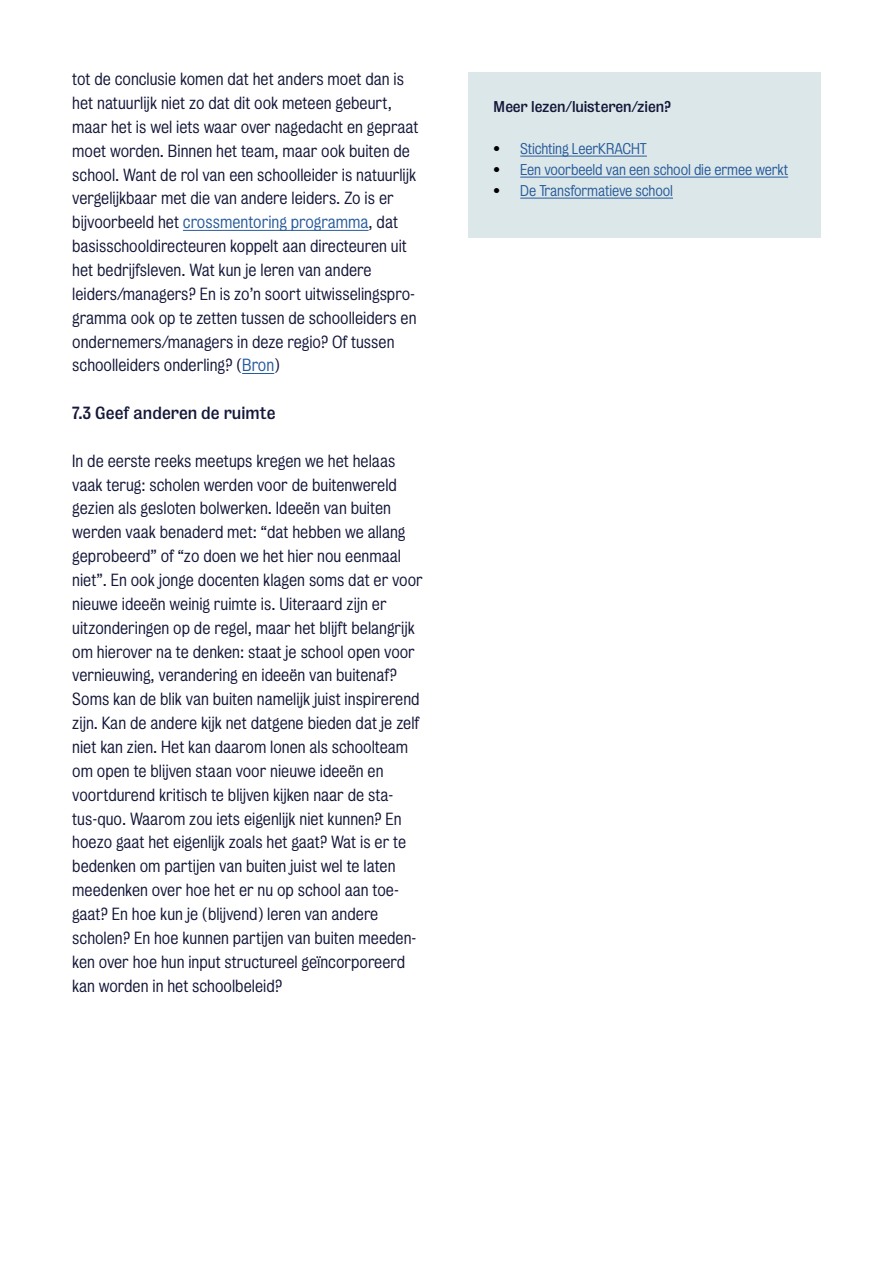
<style>
.page{position:relative;width:893px;height:1263px;background:#fff}
.page>*{position:absolute;margin:0;border:0;box-sizing:border-box;transform-origin:0 0}
.t1{font:300 16.05px/23.9px "Bureau Grot";color:#141739}
.t2{font:16.05px "Bureau Grot";color:#141739}
.t3{font:300 14.25px "Bureau Grot";letter-spacing:-.01em;color:#275b9b}
.t4{font:14.25px "Bureau Grot";letter-spacing:-.01em;color:#141739}
.s1{color:#275b9b}
.s2{color:#000}
</style>
<div class="page">
<hr style="left:183px;top:230px;width:186px;height:1px;background:#275b9b">
<hr style="left:242px;top:373px;width:32px;height:1px;background:#275b9b">
<div style="left:468px;top:72px;width:353px;height:166px;background:#dce7e9"></div>
<hr style="left:520px;top:156px;width:127px;height:1px;background:#275b9b">
<hr style="left:520px;top:177px;width:268px;height:1px;background:#275b9b">
<hr style="left:520px;top:198px;width:153px;height:1px;background:#275b9b">
<p class="t1" style="left:72px;top:67px;width:348px">tot de conclusie komen dat het anders moet dan is het natuurlijk niet zo dat dit ook meteen gebeurt, maar het is wel iets waar over nagedacht en gepraat moet worden. Binnen het team, maar ook buiten de school. Want de rol van een schoolleider is natuurlijk vergelijkbaar met die van andere leiders. Zo is er bijvoorbeeld het <span class="s1">crossmentoring programma</span>, dat basisschooldirecteuren koppelt aan directeuren uit het bedrijfsleven. Wat kun je leren van andere leiders/managers? En is zo’n soort uitwisselingspro&shy;gramma ook op te zetten tussen de schoolleiders en ondernemers/managers in deze regio? Of tussen schoolleiders onderling? (<span class="s1">Bron</span>)</p>
<p class="t2" style="left:72px;top:403px;width:205px">7.3 Geef anderen de ruimte</p>
<p class="t1" style="left:72px;top:449px;width:352px">In de eerste reeks meetups kregen we het helaas vaak terug: scholen werden voor de buitenwereld gezien als gesloten bolwerken. Ideeën van buiten werden vaak benaderd met: “dat hebben we allang geprobeerd” of “zo doen we het hier nou eenmaal niet”. En ook jonge docenten klagen soms dat er voor nieuwe ideeën weinig ruimte is. Uiteraard zijn er uitzonderingen op de regel, maar het blijft belangrijk om hierover na te denken: staat je school open voor vernieuwing, verandering en ideeën van buitenaf?<br>Soms kan de blik van buiten namelijk juist inspirerend zijn. Kan de andere kijk net datgene bieden dat je zelf niet kan zien. Het kan daarom lonen als schoolteam om open te blijven staan voor nieuwe ideeën en voortdurend kritisch te blijven kijken naar de sta&shy;tus-quo. Waarom zou iets eigenlijk niet kunnen? En hoezo gaat het eigenlijk zoals het gaat? Wat is er te bedenken om partijen van buiten juist wel te laten meedenken over hoe het er nu op school aan toe&shy;gaat? En hoe kun je (blijvend) leren van andere scholen? En hoe kunnen partijen van buiten meeden&shy;ken over hoe hun input structureel geïncorporeerd kan worden in het schoolbeleid?</p>
<p class="t4" style="left:493px;top:98px;width:179px">Meer lezen/luisteren/zien?</p>
<p class="t3" style="left:493px;top:141px;width:155px"><span class="s2">•</span> Stichting LeerKRACHT</p>
<p class="t3" style="left:493px;top:162px;width:296px"><span class="s2">•</span> Een voorbeeld van een school die ermee werkt</p>
<p class="t3" style="left:493px;top:183px;width:181px"><span class="s2">•</span> De Transformatieve school</p>
</div>
